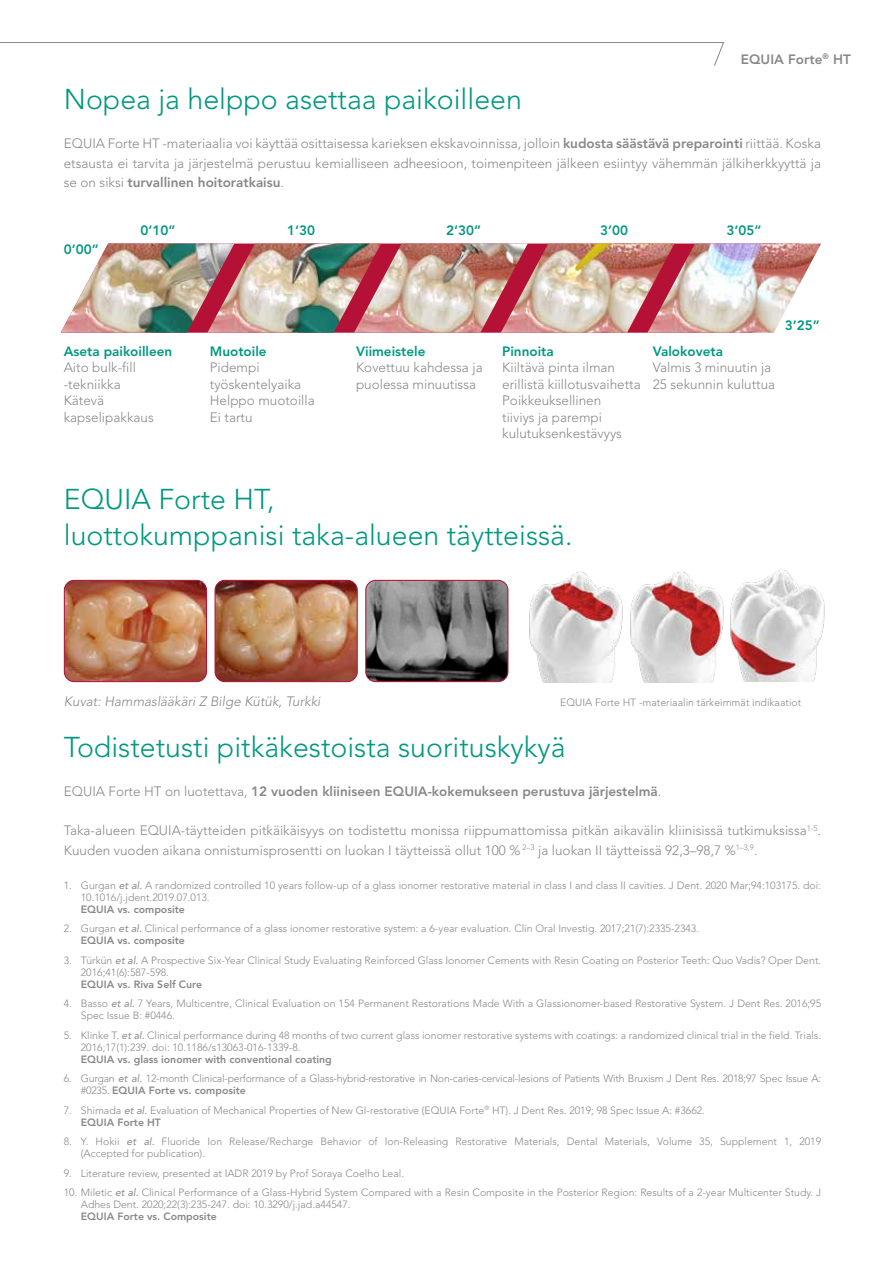
<style>
.page{position:relative;width:885px;height:1263px;background:#fff}
.page>*{position:absolute;margin:0;border:0;box-sizing:border-box;transform-origin:0 0}
.t1{font:300 28.5px/36px "Avenir LT Std";color:#009880}
.t2{font:300 13.5px/16.5px "Avenir LT Std";color:#878988}
.t3{font:800 13.5px "Avenir LT Std";color:#878988}
.t4{font:800 13.5px "Avenir LT Std";color:#009880}
.t5{font:italic 300 13.5px "Avenir LT Std";color:#878988}
.t6{font:300 10.5px/12px "Avenir LT Std";color:#878988}
.t7{font:300 10.5px/12px "Avenir LT Std";letter-spacing:-.02em;color:#878988}
.t8{font:800 10.5px "Avenir LT Std";color:#878988}
.s1{font-weight:800}
.s2{font-weight:300}
.s3{font-weight:400;font-style:italic}
</style>
<div class="page">
<img style="left:61px;top:244px;width:146px;height:89px">
<img style="left:674px;top:244px;width:147px;height:89px">
<img style="left:527px;top:244px;width:147px;height:89px">
<img style="left:381px;top:244px;width:146px;height:89px">
<img style="left:207px;top:244px;width:174px;height:89px">
<img style="left:216px;top:580px;width:141px;height:102px">
<div style="left:214px;top:580px;width:144px;height:102px;border:1px solid #b51136;border-radius:10px"></div>
<img style="left:64px;top:580px;width:142px;height:101px">
<div style="left:64px;top:580px;width:143px;height:102px;border:1px solid #b51136;border-radius:10px"></div>
<img style="left:366px;top:580px;width:142px;height:102px">
<div style="left:365px;top:580px;width:143px;height:102px;border:1px solid #b51136;border-radius:10px"></div>
<svg style="left:0;top:42px;width:724px;height:24px"></svg>
<img style="left:529px;top:571px;width:94px;height:111px">
<img style="left:630px;top:571px;width:94px;height:111px">
<img style="left:730px;top:569px;width:95px;height:112px">
<p class="t3" style="left:740px;top:51px;width:112px">EQUIA Forte<sup>®</sup> HT</p>
<h1 class="t1" style="left:64px;top:82px;width:459px">Nopea ja helppo asettaa paikoilleen</h1>
<p class="t2" style="left:64px;top:134px;width:758px;line-height:19.5px;text-align:justify">EQUIA Forte HT -materiaalia voi käyttää osittaisessa karieksen ekskavoinnissa, jolloin <span class="s1">kudosta säästävä preparointi</span> riittää. Koska etsausta ei tarvita ja järjestelmä perustuu kemialliseen adheesioon, toimenpiteen jälkeen esiintyy vähemmän jälkiherkkyyttä ja se on siksi <span class="s1">turvallinen hoitoratkaisu</span>.</p>
<p class="t4" style="left:64px;top:241px;width:36px">0’00”</p>
<p class="t4" style="left:140px;top:222px;width:36px">0’10”</p>
<p class="t4" style="left:287px;top:222px;width:29px">1‘30</p>
<p class="t4" style="left:446px;top:222px;width:36px">2‘30”</p>
<p class="t4" style="left:600px;top:222px;width:29px">3’00</p>
<p class="t4" style="left:726px;top:222px;width:36px">3‘05”</p>
<p class="t4" style="left:64px;top:343px;width:110px">Aseta paikoilleen</p>
<p class="t2" style="left:64px;top:359px;width:91px">Aito bulk-fill -tekniikka<br>Kätevä kapselipakkaus</p>
<p class="t4" style="left:210px;top:343px;width:58px">Muotoile</p>
<p class="t2" style="left:210px;top:359px;width:106px">Pidempi työskentelyaika<br>Helppo muotoilla<br>Ei tartu</p>
<p class="t4" style="left:356px;top:343px;width:71px">Viimeistele</p>
<p class="t2" style="left:356px;top:359px;width:128px">Kovettuu kahdessa ja puolessa minuutissa</p>
<p class="t4" style="left:502px;top:343px;width:53px">Pinnoita</p>
<p class="t2" style="left:502px;top:359px;width:140px">Kiiltävä pinta ilman erillistä kiillotusvaihetta<br>Poikkeuksellinen<br>tiiviys ja parempi kulutuksenkestävyys</p>
<p class="t4" style="left:652px;top:343px;width:71px">Valokoveta</p>
<p class="t2" style="left:652px;top:359px;width:124px">Valmis 3 minuutin ja<br>25 sekunnin kuluttua</p>
<p class="t4" style="left:784px;top:318px;width:36px">3’25”</p>
<h1 class="t1" style="left:64px;top:481px;width:510px">EQUIA Forte HT,<br>luottokumppanisi taka-alueen täytteissä.</h1>
<p class="t5" style="left:64px;top:693px;width:258px">Kuvat: Hammaslääkäri Z Bilge Kütük, Turkki</p>
<h1 class="t1" style="left:64px;top:729px;width:503px">Todistetusti pitkäkestoista suorituskykyä</h1>
<p class="t3" style="left:64px;top:783px;width:599px"><span class="s2">EQUIA Forte HT on luotettava,</span> 12 vuoden kliiniseen EQUIA-kokemukseen perustuva järjestelmä<span class="s2">.</span></p>
<p class="t2" style="left:64px;top:821px;width:758px;line-height:19.5px">Taka-alueen EQUIA-täytteiden pitkäikäisyys on todistettu monissa riippumattomissa pitkän aikavälin kliinisissä tutkimuksissa<sup>1-5</sup>.<br>Kuuden vuoden aikana onnistumisprosentti on luokan I täytteissä ollut 100 % <sup>2–3</sup> ja luokan II täytteissä 92,3–98,7 %<sup>1–3,9</sup>.</p>
<p class="t6" style="left:560px;top:696px;width:242px">EQUIA Forte HT -materiaalin tärkeimmät indikaatiot</p>
<p class="t6" style="left:81px;top:879px;width:741px;text-indent:-17px">1. Gurgan <span class="s3">et al.</span> A randomized controlled 10 years follow-up of a glass ionomer restorative material in class I and class II cavities. J Dent. 2020 Mar;94:103175. doi:<br>10.1016/j.jdent.2019.07.013.</p>
<p class="t8" style="left:81px;top:903px;width:106px">EQUIA vs. composite</p>
<p class="t6" style="left:81px;top:923px;width:619px;text-indent:-17px">2. Gurgan <span class="s3">et al.</span> Clinical performance of a glass ionomer restorative system: a 6-year evaluation. Clin Oral Investig. 2017;21(7):2335-2343.<br><span class="s1">EQUIA vs. composite</span></p>
<p class="t6" style="left:81px;top:954px;width:741px;text-indent:-17px">3. Türkün <span class="s3">et al.</span> A Prospective Six-Year Clinical Study Evaluating Reinforced Glass Ionomer Cements with Resin Coating on Posterior Teeth: Quo Vadis? Oper Dent.<br>2016;41(6):587-598.</p>
<p class="t8" style="left:81px;top:978px;width:123px">EQUIA vs. Riva Self Cure</p>
<p class="t6" style="left:81px;top:998px;width:741px;text-indent:-17px">4. Basso <span class="s3">et al.</span> 7 Years, Multicentre, Clinical Evaluation on 154 Permanent Restorations Made With a Glassionomer-based Restorative System. J Dent Res. 2016;95<br>Spec Issue B: #0446.</p>
<p class="t6" style="left:81px;top:1029px;width:741px;text-indent:-17px">5. Klinke T. <span class="s3">et al.</span> Clinical performance during 48 months of two current glass ionomer restorative systems with coatings: a randomized clinical trial in the field. Trials.<br>2016;17(1):239. doi: 10.1186/s13063-016-1339-8.</p>
<p class="t8" style="left:81px;top:1053px;width:252px">EQUIA vs. glass ionomer with conventional coating</p>
<p class="t7" style="left:81px;top:1073px;width:741px;text-indent:-17px">6. Gurgan <span class="s3">et al.</span> 12-month Clinical-performance of a Glass-hybrid-restorative in Non-caries-cervical-lesions of Patients With Bruxism J Dent Res. 2018;97 Spec Issue A: #0235. <span class="s1">EQUIA Forte vs. composite</span></p>
<p class="t6" style="left:81px;top:1104px;width:625px;text-indent:-17px">7. Shimada <span class="s3">et al.</span> Evaluation of Mechanical Properties of New GI-restorative (EQUIA Forte<sup>®</sup> HT). J Dent Res. 2019; 98 Spec Issue A: #3662.<br><span class="s1">EQUIA Forte HT</span></p>
<p class="t6" style="left:81px;top:1136px;width:741px;text-indent:-17px">8. Y. Hokii <span class="s3">et al.</span> Fluoride Ion Release/Recharge Behavior of Ion-Releasing Restorative Materials, Dental Materials, Volume 35, Supplement 1, 2019 (Accepted for publication).</p>
<p class="t6" style="left:64px;top:1167px;width:342px">9. Literature review, presented at IADR 2019 by Prof Soraya Coelho Leal.</p>
<p class="t6" style="left:81px;top:1187px;width:741px;text-indent:-17px">10. Miletic <span class="s3">et al.</span> Clinical Performance of a Glass-Hybrid System Compared with a Resin Composite in the Posterior Region: Results of a 2-year Multicenter Study. J<br>Adhes Dent. 2020;22(3):235-247. doi: 10.3290/j.jad.a44547.</p>
<p class="t8" style="left:81px;top:1210px;width:137px">EQUIA Forte vs. Composite</p>
</div>
